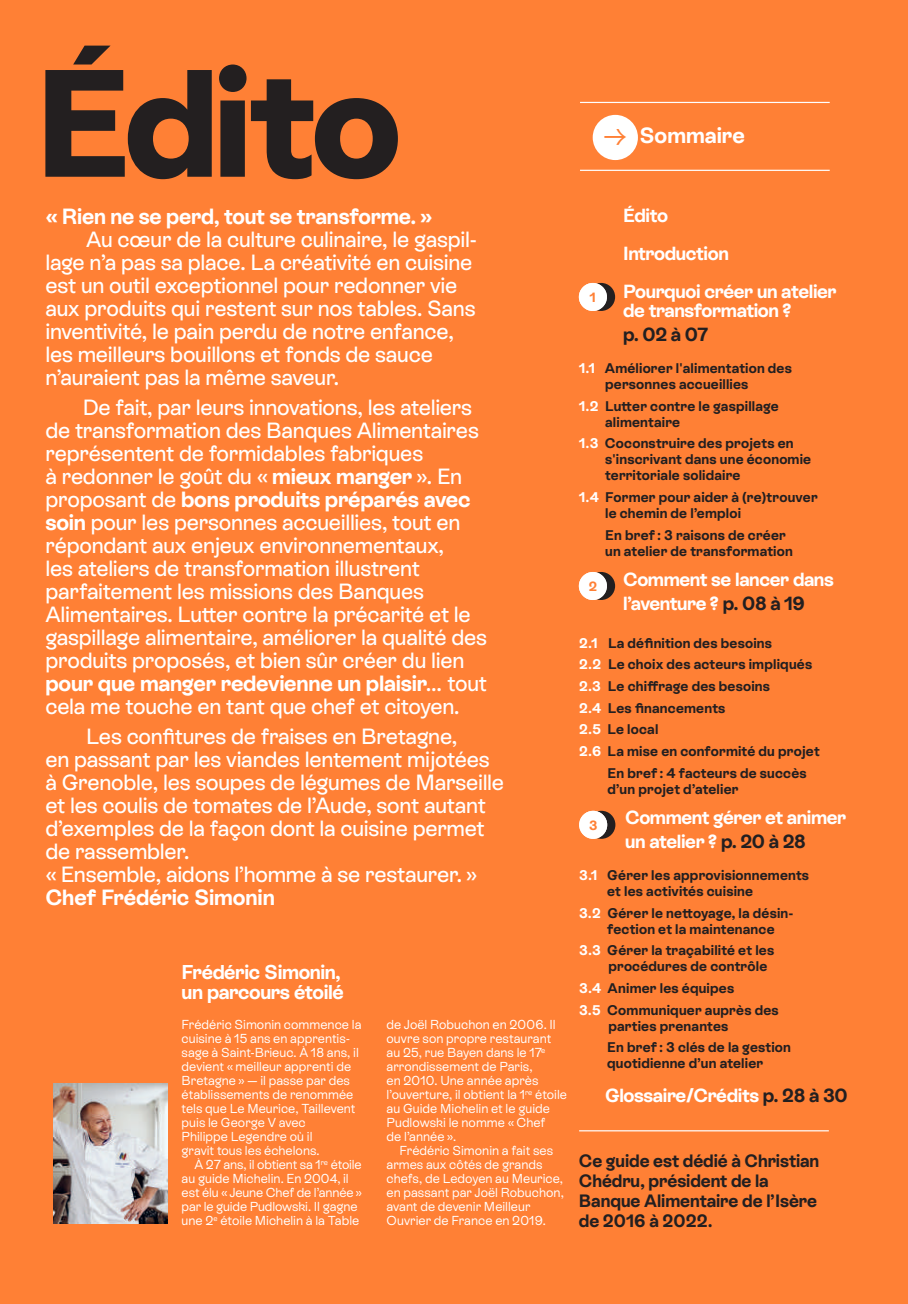
<style>
.page{position:relative;width:908px;height:1304px;background:#fff}
.page>*{position:absolute;margin:0;border:0;box-sizing:border-box;transform-origin:0 0}
.t1{font:800 152.4px "Rebond Grotesque";letter-spacing:-.025em;color:#231f20}
.t2{font:300 31.8px "Rebond Grotesque";color:#ff8035}
.t3{font:500 22px/23px "Rebond Grotesque";letter-spacing:-.01em;color:#fff}
.t4{font:700 22px "Rebond Grotesque";letter-spacing:-.01em;color:#fff}
.t5{font:700 20px/20px "Rebond Grotesque";letter-spacing:-.02em;color:#fff}
.t6{font:700 19px/38px "Rebond Grotesque";letter-spacing:-.02em;color:#fff}
.t7{font:700 19px "Rebond Grotesque";color:#231f20}
.t8{font:700 17.8px/20px "Rebond Grotesque";letter-spacing:-.005em;color:#231f20}
.t9{font:700 14px/16px "Rebond Grotesque";letter-spacing:.015em;color:#231f20}
.t10{font:700 13.4px "Rebond Grotesque";color:#ff8035}
.t11{font:13px/14px "Rebond Grotesque";color:#fff}
.s1{font-weight:700}
.s2{color:#fff}
.s3{color:#231f20}
</style>
<div class="page">
<div style="left:0;top:0;width:907px;height:1304px;background:#ff8035"></div>
<hr style="left:579px;top:102px;width:250px;height:1px;background:#fff">
<hr style="left:579px;top:170px;width:250px;height:1px;background:#fff">
<hr style="left:579px;top:1130px;width:249px;height:1px;background:#fff">
<div style="left:592px;top:115px;width:45px;height:45px;background:#fff;border-radius:50%"></div>
<svg style="left:586px;top:283px;width:29px;height:28px"></svg>
<div style="left:578px;top:283px;width:28px;height:28px;background:#fff;border-radius:50%"></div>
<svg style="left:586px;top:572px;width:29px;height:28px"></svg>
<div style="left:578px;top:572px;width:28px;height:28px;background:#fff;border-radius:50%"></div>
<div style="left:587px;top:811px;width:28px;height:28px;background:#231f20;border-radius:50%"></div>
<div style="left:579px;top:811px;width:28px;height:28px;background:#fff;border-radius:50%"></div>
<img style="left:54px;top:1084px;width:113px;height:140px">
<h1 class="t1" style="left:35px;top:17px;width:367px">Édito</h1>
<p class="t4" style="left:45px;top:202px;width:388px">« Rien ne se perd, tout se transforme. »</p>
<p class="t3" style="left:45px;top:227px;width:432px;text-indent:41px">Au cœur de la culture culinaire, le gaspil&shy;lage n’a pas sa place. La créativité en cuisine est un outil exceptionnel pour redonner vie aux produits qui restent sur nos tables. Sans inventivité, le pain perdu de notre enfance, les meilleurs bouillons et fonds de sauce n’auraient pas la même saveur.</p>
<p class="t3" style="left:45px;top:395px;width:443px;text-indent:37px">De fait, par leurs innovations, les ateliers de transformation des Banques Alimentaires représentent de formidables fabriques<br>à redonner le goût du « <span class="s1">mieux manger</span> ». En proposant de <span class="s1">bons produits préparés avec soin</span> pour les personnes accueillies, tout en répondant aux enjeux environnementaux,<br>les ateliers de transformation illustrent parfaitement les missions des Banques Alimentaires. Lutter contre la précarité et le gaspillage alimentaire, améliorer la qualité des produits proposés, et bien sûr créer du lien <span class="s1">pour que manger redevienne un plaisir</span>… tout cela me touche en tant que chef et citoyen.</p>
<p class="t3" style="left:45px;top:724px;width:460px;text-indent:41px">Les confitures de fraises en Bretagne,<br>en passant par les viandes lentement mijotées à Grenoble, les soupes de légumes de Marseille et les coulis de tomates de l’Aude, sont autant d’exemples de la façon dont la cuisine permet de rassembler.<br>« Ensemble, aidons l’homme à se restaurer. »</p>
<p class="t4" style="left:45px;top:883px;width:231px">Chef Frédéric Simonin</p>
<p class="t5" style="left:181px;top:961px;width:164px">Frédéric Simonin, un parcours étoilé</p>
<p class="t11" style="left:181px;top:1017px;width:181px">Frédéric Simonin commence la cuisine à 15 ans en apprentis&shy;sage à Saint-Brieuc. À 18 ans, il devient « meilleur apprenti de<br>Bretagne » — il passe par des établissements de renommée tels que Le Meurice, Taillevent puis le George V avec<br>Philippe Legendre où il<br>gravit tous les échelons.</p>
<p class="t11" style="left:181px;top:1157px;width:182px;text-indent:13px">À 27 ans, il obtient sa 1<sup>re</sup> étoile au guide Michelin. En 2004, il est élu « Jeune Chef de l’année » par le guide Pudlowski. Il gagne une 2<sup>e</sup> étoile Michelin à la Table</p>
<p class="t11" style="left:386px;top:1017px;width:182px">de Joël Robuchon en 2006. Il ouvre son propre restaurant au 25, rue Bayen dans le 17<sup>e </sup>arrondissement de Paris,<br>en 2010. Une année après l’ouverture, il obtient la 1<sup>re</sup> étoile au Guide Michelin et le guide<br>Pudlowski le nomme « Chef<br>de l’année ».</p>
<p class="t11" style="left:386px;top:1143px;width:179px;text-indent:13px">Frédéric Simonin a fait ses armes aux côtés de grands chefs, de Ledoyen au Meurice, en passant par Joël Robuchon, avant de devenir Meilleur<br>Ouvrier de France en 2019.</p>
<h2 class="t2" style="left:627px;top:160px;width:26px;rotate:-180deg">←</h2>
<p class="t4" style="left:639px;top:121px;width:107px">Sommaire</p>
<p class="t6" style="left:623px;top:195px;width:215px">Édito<br>Introduction<br>Pourquoi créer un atelier</p>
<p class="t6" style="left:623px;top:290px;width:170px">de transformation ?</p>
<p class="t7" style="left:623px;top:321px;width:87px">p. 02 à 07</p>
<p class="t9" style="left:605px;top:359px;width:188px;text-indent:-26px"><span class="s2">1.1</span> Améliorer l'alimentation des personnes accueillies</p>
<p class="t9" style="left:605px;top:397px;width:175px;text-indent:-26px"><span class="s2">1.2</span> Lutter contre le gaspillage alimentaire</p>
<p class="t9" style="left:605px;top:435px;width:207px;text-indent:-26px"><span class="s2">1.3</span> Coconstruire des projets en s'inscrivant dans une économie territoriale solidaire</p>
<p class="t9" style="left:605px;top:488px;width:214px;text-indent:-26px"><span class="s2">1.4</span> Former pour aider à (re)trouver le chemin de l’emploi</p>
<p class="t9" style="left:605px;top:526px;width:189px">En bref : 3 raisons de créer un atelier de transformation</p>
<p class="t6" style="left:623px;top:566px;width:212px;line-height:24px">Comment se lancer dans l’aventure ? <span class="s3">p. 08 à 19</span></p>
<p class="t9" style="left:579px;top:634px;width:194px"><span class="s2">2.1</span> La définition des besoins</p>
<p class="t9" style="left:579px;top:656px;width:234px"><span class="s2">2.2</span> Le choix des acteurs impliqués</p>
<p class="t9" style="left:579px;top:677px;width:192px"><span class="s2">2.3</span> Le chiffrage des besoins</p>
<p class="t9" style="left:579px;top:699px;width:148px"><span class="s2">2.4</span> Les financements</p>
<p class="t9" style="left:579px;top:721px;width:81px"><span class="s2">2.5</span> Le local</p>
<p class="t9" style="left:579px;top:742px;width:242px"><span class="s2">2.6</span> La mise en conformité du projet</p>
<p class="t9" style="left:607px;top:764px;width:200px">En bref : 4 facteurs de succès</p>
<p class="t9" style="left:607px;top:780px;width:132px">d’un projet d’atelier</p>
<p class="t6" style="left:625px;top:804px;width:222px;line-height:24px">Comment gérer et animer un atelier ? <span class="s3">p. 20 à 28</span></p>
<p class="t9" style="left:607px;top:866px;width:203px;text-indent:-28px"><span class="s2">3.1</span> Gérer les approvisionnements et les activités cuisine</p>
<p class="t9" style="left:607px;top:904px;width:187px;text-indent:-28px"><span class="s2">3.2</span> Gérer le nettoyage, la désin&shy;fection et la maintenance</p>
<p class="t9" style="left:608px;top:942px;width:167px;text-indent:-29px"><span class="s2">3.3</span> Gérer la traçabilité et les procédures de contrôle</p>
<p class="t9" style="left:579px;top:977px;width:201px;line-height:21.6px"><span class="s2">3.4</span> Animer les équipes<br><span class="s2">3.5</span> Communiquer auprès des</p>
<p class="t9" style="left:607px;top:1014px;width:185px;line-height:21.6px">parties prenantes<br>En bref : 3 clés de la gestion</p>
<p class="t9" style="left:607px;top:1055px;width:157px">quotidienne d’un atelier</p>
<p class="t6" style="left:605px;top:1076px;width:244px">Glossaire/Crédits <span class="s3">p. 28 à 30</span></p>
<p class="t10" style="left:589px;top:288px;width:8px">1</p>
<p class="t10" style="left:588px;top:577px;width:10px">2</p>
<p class="t10" style="left:588px;top:816px;width:10px">3</p>
<p class="t8" style="left:578px;top:1150px;width:242px">Ce guide est dédié à Christian<br>Chédru, président de la<br>Banque Alimentaire de l’Isère de 2016 à 2022.</p>
</div>
